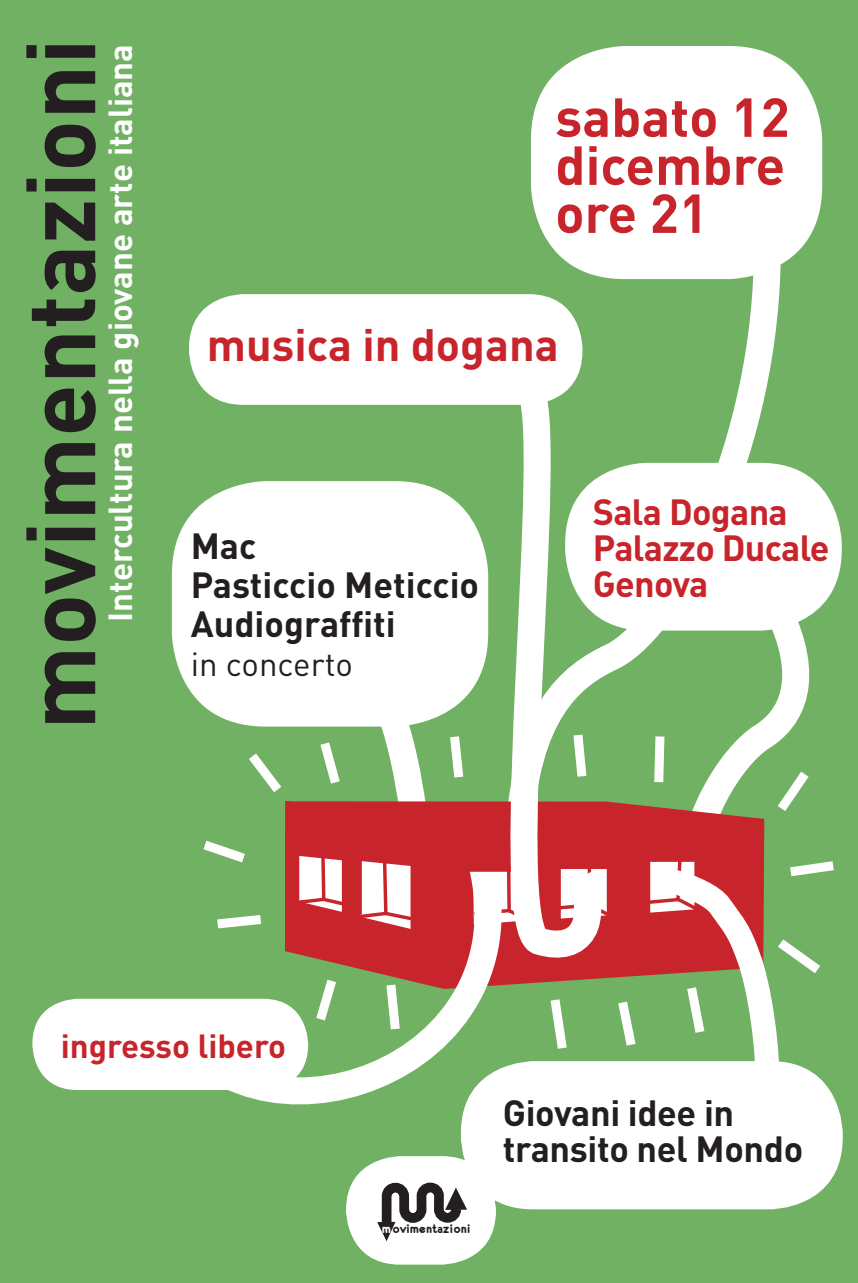
<style>
.page{position:relative;width:858px;height:1283px;background:#fff}
.page>*{position:absolute;margin:0;border:0;box-sizing:border-box;transform-origin:0 0}
.t1{font:700 96px "DIN";color:#231f20}
.t2{font:700 54px/48px "DIN";color:#c8242b;text-align:justify}
.t3{font:700 44.7px "DIN";color:#c8242b}
.t4{font:700 36px/39px "DIN";letter-spacing:-.01em;color:#231f20}
.t5{font:36px/36px "DIN Bold Alternate";letter-spacing:-.02em;color:#c8242b}
.t6{font:700 33px "DIN";color:#fff}
.t7{font:700 33px "DIN";color:#c8242b}
.t8{font:33px "DIN";color:#231f20}
.t9{font:13.2px "Eurofurencebold";letter-spacing:.015em;color:#231f20}
.s1{color:#fff}
</style>
<div class="page">
<div style="left:0;top:0;width:857px;height:1283px;background:#71b164"></div>
<svg style="left:404px;top:220px;width:407px;height:505px"></svg>
<svg style="left:228px;top:1058px;width:280px;height:114px"></svg>
<svg style="left:490px;top:350px;width:109px;height:375px"></svg>
<div style="left:172px;top:481px;width:316px;height:245px;background:#fff;border-radius:94px"></div>
<div style="left:531px;top:46px;width:291px;height:233px;background:#fff;border-radius:94px"></div>
<div style="left:189px;top:294px;width:393px;height:111px;background:#fff;border-radius:54px"></div>
<div style="left:32px;top:998px;width:276px;height:92px;background:#fff;border-radius:45px"></div>
<div style="left:565px;top:463px;width:276px;height:167px;background:#fff;border-radius:81px"></div>
<div style="left:461px;top:1061px;width:381px;height:148px;background:#fff;border-radius:72px"></div>
<svg style="left:193px;top:725px;width:641px;height:333px"></svg>
<div style="left:346px;top:1156px;width:150px;height:108px;background:#fff;border-radius:54px"></div>
<svg style="left:377px;top:1182px;width:90px;height:59px"></svg>
<h1 class="t1" style="left:-2px;top:730px;width:693px;rotate:-90deg">movimentazioni</h1>
<p class="t6" style="left:99px;top:622px;width:579px;rotate:-90deg">Intercultura nella giovane arte italiana</p>
<h2 class="t2" style="left:555px;top:91px;width:236px">sabato 12 dicembre ore 21</h2>
<p class="t3" style="left:207px;top:316px;width:353px">musica in dogana</p>
<p class="t4" style="left:191px;top:524px;width:290px">Mac<br>Pasticcio Meticcio<br>Audiograffiti</p>
<p class="t8" style="left:191px;top:643px;width:164px">in concerto</p>
<p class="t5" style="left:592px;top:492px;width:238px">Sala Dogana<br>Palazzo Ducale<br>Genova</p>
<p class="t7" style="left:61px;top:1024px;width:227px">ingresso libero</p>
<p class="t9" style="left:381px;top:1222px;width:90px"><span class="s1">m</span>ovimentazioni</p>
<p class="t4" style="left:502px;top:1093px;width:302px;line-height:36px">Giovani idee in transito nel Mondo</p>
</div>
